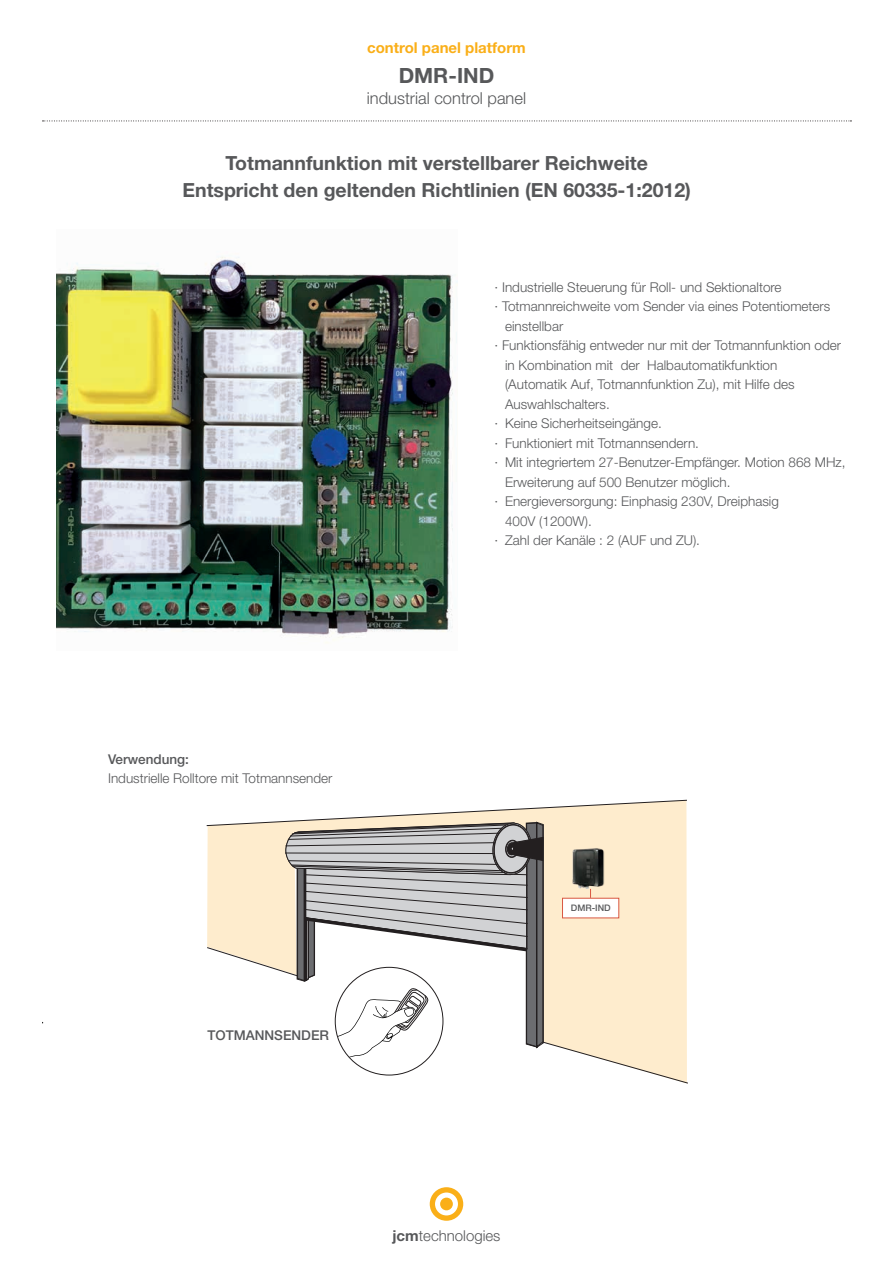
<style>
.page{position:relative;width:893px;height:1263px;background:#fff}
.page>*{position:absolute;margin:0;border:0;box-sizing:border-box;transform-origin:0 0}
.t1{font:700 21px "Helvetica Neue LT Std";color:#57585a}
.t2{font:700 19.5px/27px "Helvetica Neue LT Std";color:#57585a;text-align:center}
.t3{font:300 16.5px "Helvetica Neue LT Std";color:#57585a}
.t4{font:700 15px "Helvetica Neue LT Std";color:#faaf18}
.t5{font:300 15px "Helvetica Neue LT Std";color:#57585a}
.t6{font:300 13.5px "Helvetica Neue LT Std";color:#57585a}
.t7{font:500 13.5px "Helvetica Neue LT Std";color:#57585a}
.t8{font:500 9px "Helvetica Neue LT Std";color:#57585a}
.s1{font-weight:700}
</style>
<div class="page">
<svg style="left:43px;top:121px;width:808px;height:1px"></svg>
<svg style="left:430px;top:1187px;width:33px;height:34px"></svg>
<div style="left:440px;top:1197px;width:13px;height:13px;background:#faaf18;border-radius:50%"></div>
<img style="left:57px;top:256px;width:401px;height:387px">
<svg style="left:206px;top:799px;width:482px;height:285px"></svg>
<div style="left:562px;top:898px;width:57px;height:20px;background:#fff;border:1px solid #d95842"></div>
<img style="left:571px;top:848px;width:35px;height:41px">
<svg style="left:285px;top:821px;width:259px;height:238px"></svg>
<p class="t4" style="left:367px;top:39px;width:160px">control panel platform</p>
<h1 class="t1" style="left:399px;top:63px;width:97px">DMR-IND</h1>
<p class="t3" style="left:367px;top:88px;width:161px">industrial control panel</p>
<h2 class="t2" style="left:182px;top:149px;width:510px">Totmannfunktion mit verstellbarer Reichweite<br>Entspricht den geltenden Richtlinien (EN 60335-1:2012)</h2>
<p class="t6" style="left:494px;top:279px;width:289px">· Industrielle Steuerung für Roll- und Sektionaltore</p>
<p class="t6" style="left:494px;top:298px;width:337px">· Totmannreichweite vom Sender via eines Potentiometers</p>
<p class="t6" style="left:505px;top:318px;width:60px">einstellbar</p>
<p class="t6" style="left:494px;top:337px;width:348px">· Funktionsfähig entweder nur mit der Totmannfunktion oder</p>
<p class="t6" style="left:505px;top:357px;width:274px">in Kombination mit der Halbautomatikfunktion</p>
<p class="t6" style="left:505px;top:376px;width:291px">(Automatik Auf, Totmannfunktion Zu), mit Hilfe des</p>
<p class="t6" style="left:505px;top:396px;width:106px">Auswahlschalters.</p>
<p class="t6" style="left:494px;top:415px;width:169px">· Keine Sicherheitseingänge.</p>
<p class="t6" style="left:494px;top:435px;width:206px">· Funktioniert mit Totmannsendern.</p>
<p class="t6" style="left:494px;top:454px;width:353px">· Mit integriertem 27-Benutzer-Empfänger. Motion 868 MHz,</p>
<p class="t6" style="left:505px;top:474px;width:227px">Erweiterung auf 500 Benutzer möglich.</p>
<p class="t6" style="left:494px;top:493px;width:286px">· Energieversorgung: Einphasig 230V, Dreiphasig</p>
<p class="t6" style="left:505px;top:513px;width:88px">400V (1200W).</p>
<p class="t6" style="left:494px;top:532px;width:207px">· Zahl der Kanäle : 2 (AUF und ZU).</p>
<p class="t7" style="left:108px;top:751px;width:83px">Verwendung:</p>
<p class="t6" style="left:108px;top:770px;width:226px">Industrielle Rolltore mit Totmannsender</p>
<p class="t7" style="left:207px;top:1027px;width:123px">TOTMANNSENDER</p>
<p class="t8" style="left:571px;top:902px;width:41px">DMR-IND</p>
<p class="t5" style="left:392px;top:1226px;width:110px"><span class="s1">jcm</span>technologies</p>
</div>
